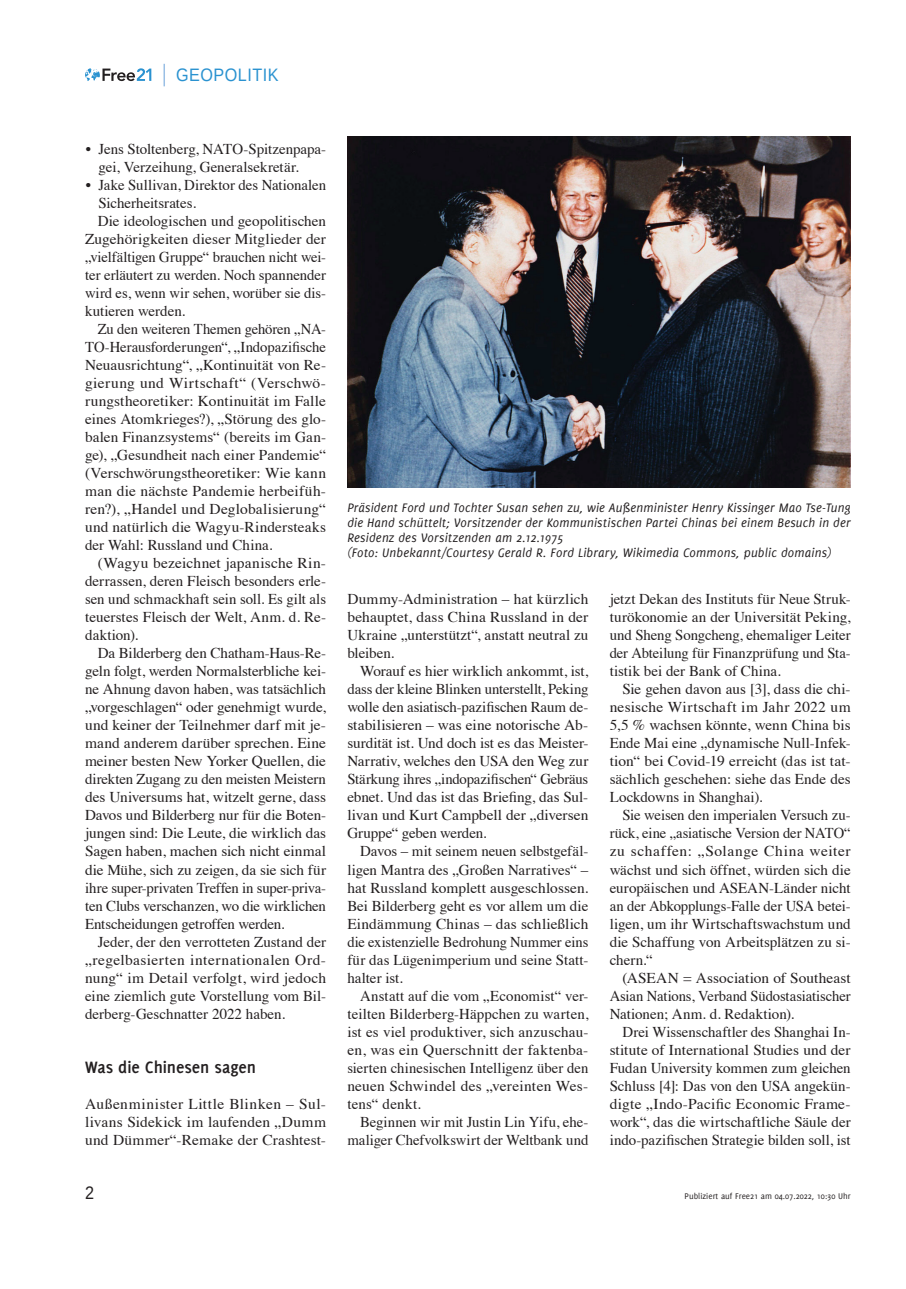
<style>
.page{position:relative;width:906px;height:1289px;background:#fff}
.page>*{position:absolute;margin:0;border:0;box-sizing:border-box;transform-origin:0 0}
.t1{font:700 18px "Delicious";letter-spacing:-.005em;color:#231f20}
.t2{font:18px "Liberation Sans";letter-spacing:.03em;color:#2a92d0;scale:.9 1}
.t3{font:18px "Liberation Sans";color:#231f20;scale:.9 1}
.t4{font:15px/18px "Times";color:#231f20;text-align:justify}
.t5{font:15px "Times";letter-spacing:.03em;color:#231f20}
.t6{font:15px "Times";letter-spacing:.025em;color:#231f20}
.t7{font:italic 13.5px/15px "Delicious";letter-spacing:.015em;color:#231f20}
.t8{font:9px "Delicious";color:#231f20}
</style>
<div class="page">
<svg style="left:85px;top:68px;width:66px;height:13px"></svg>
<hr style="left:163px;top:64px;width:2px;height:22px;background:#9abfe5">
<img style="left:347px;top:136px;width:503px;height:352px">
<p class="t2" style="left:176px;top:63px;width:115px">GEOPOLITIK</p>
<p class="t4" style="left:99px;top:139px;width:229px;text-indent:-13px">• Jens Stoltenberg, NATO-Spitzenpapa&shy;gei, Verzeihung, Generalsekretär.</p>
<p class="t4" style="left:86px;top:175px;width:242px">• Jake Sullivan, Direktor des Nationalen</p>
<p class="t4" style="left:99px;top:193px;width:99px">Sicherheitsrates.</p>
<p class="t4" style="left:98px;top:211px;width:230px">Die ideologischen und geopolitischen</p>
<p class="t4" style="left:85px;top:229px;width:242px">Zugehörigkeiten dieser Mitglieder der</p>
<p class="t4" style="left:85px;top:247px;width:242px">„vielfältigen Gruppe“ brauchen nicht wei-</p>
<p class="t4" style="left:85px;top:265px;width:242px">ter erläutert zu werden. Noch spannender</p>
<p class="t4" style="left:85px;top:283px;width:242px">wird es, wenn wir sehen, worüber sie dis-</p>
<p class="t4" style="left:85px;top:301px;width:102px">kutieren werden.</p>
<p class="t4" style="left:98px;top:319px;width:230px">Zu den weiteren Themen gehören „NA-</p>
<p class="t4" style="left:85px;top:337px;width:242px">TO-Herausforderungen“, „Indopazifische</p>
<p class="t4" style="left:85px;top:355px;width:242px">Neuausrichtung“, „Kontinuität von Re-</p>
<p class="t6" style="left:85px;top:369px;width:242px">gierung und Wirtschaft“ (Verschwö-</p>
<p class="t4" style="left:85px;top:391px;width:242px">rungstheoretiker: Kontinuität im Falle</p>
<p class="t4" style="left:85px;top:409px;width:242px">eines Atomkrieges?), „Störung des glo-</p>
<p class="t4" style="left:85px;top:427px;width:242px">balen Finanzsystems“ (bereits im Gan-</p>
<p class="t4" style="left:85px;top:445px;width:242px">ge), „Gesundheit nach einer Pandemie“</p>
<p class="t4" style="left:85px;top:463px;width:242px">(Verschwörungstheoretiker: Wie kann</p>
<p class="t4" style="left:85px;top:481px;width:242px">man die nächste Pandemie herbeifüh-</p>
<p class="t4" style="left:85px;top:499px;width:242px">ren?), „Handel und Deglobalisierung“</p>
<p class="t4" style="left:85px;top:517px;width:242px">und natürlich die Wagyu-Rindersteaks</p>
<p class="t4" style="left:85px;top:535px;width:189px">der Wahl: Russland und China.</p>
<p class="t4" style="left:98px;top:553px;width:230px">(Wagyu bezeichnet japanische Rin-</p>
<p class="t4" style="left:85px;top:571px;width:242px">derrassen, deren Fleisch besonders erle-</p>
<p class="t4" style="left:85px;top:589px;width:242px">sen und schmackhaft sein soll. Es gilt als</p>
<p class="t4" style="left:85px;top:607px;width:242px">teuerstes Fleisch der Welt, Anm. d. Re-</p>
<p class="t4" style="left:85px;top:625px;width:55px">daktion).</p>
<p class="t4" style="left:98px;top:643px;width:230px">Da Bilderberg den Chatham-Haus-Re-</p>
<p class="t4" style="left:85px;top:661px;width:242px">geln folgt, werden Normalsterbliche kei-</p>
<p class="t4" style="left:85px;top:679px;width:242px">ne Ahnung davon haben, was tatsächlich</p>
<p class="t4" style="left:85px;top:697px;width:242px">„vorgeschlagen“ oder genehmigt wurde,</p>
<p class="t4" style="left:85px;top:715px;width:242px">und keiner der Teilnehmer darf mit je-</p>
<p class="t4" style="left:85px;top:733px;width:242px">mand anderem darüber sprechen. Eine</p>
<p class="t4" style="left:85px;top:751px;width:242px">meiner besten New Yorker Quellen, die</p>
<p class="t4" style="left:85px;top:769px;width:242px">direkten Zugang zu den meisten Meistern</p>
<p class="t4" style="left:85px;top:787px;width:242px">des Universums hat, witzelt gerne, dass</p>
<p class="t4" style="left:85px;top:805px;width:242px">Davos und Bilderberg nur für die Boten-</p>
<p class="t4" style="left:85px;top:823px;width:242px">jungen sind: Die Leute, die wirklich das</p>
<p class="t4" style="left:85px;top:841px;width:242px">Sagen haben, machen sich nicht einmal</p>
<p class="t4" style="left:85px;top:859px;width:242px">die Mühe, sich zu zeigen, da sie sich für</p>
<p class="t4" style="left:85px;top:877px;width:242px">ihre super-privaten Treffen in super-priva-</p>
<p class="t4" style="left:85px;top:895px;width:242px">ten Clubs verschanzen, wo die wirklichen</p>
<p class="t4" style="left:85px;top:913px;width:201px">Entscheidungen getroffen werden.</p>
<p class="t4" style="left:98px;top:931px;width:230px">Jeder, der den verrotteten Zustand der</p>
<p class="t5" style="left:85px;top:945px;width:242px">„regelbasierten internationalen Ord-</p>
<p class="t4" style="left:85px;top:967px;width:242px">nung“ im Detail verfolgt, wird jedoch</p>
<p class="t4" style="left:85px;top:985px;width:242px">eine ziemlich gute Vorstellung vom Bil-</p>
<p class="t4" style="left:85px;top:1003px;width:201px">derberg-Geschnatter 2022 haben.</p>
<p class="t1" style="left:85px;top:1056px;width:172px">Was die Chinesen sagen</p>
<p class="t4" style="left:85px;top:1093px;width:242px">Außenminister Little Blinken – Sul&shy;livans Sidekick im laufenden „Dumm und Dümmer“-Remake der Crashtest-</p>
<p class="t7" style="left:347px;top:500px;width:505px">Präsident Ford und Tochter Susan sehen zu, wie Außenminister Henry Kissinger Mao Tse-Tung die Hand schüttelt; Vorsitzender der Kommunistischen Partei Chinas bei einem Besuch in der Residenz des Vorsitzenden am 2.12.1975<br>(Foto: Unbekannt/Courtesy Gerald R. Ford Library, Wikimedia Commons, public domains)</p>
<p class="t4" style="left:347px;top:589px;width:242px">Dummy-Administration – hat kürzlich behauptet, dass China Russland in der Ukraine „unterstützt“, anstatt neutral zu bleiben.</p>
<p class="t4" style="left:347px;top:661px;width:242px;text-indent:13px">Worauf es hier wirklich ankommt, ist, dass der kleine Blinken unterstellt, Peking wolle den asiatisch-pazifischen Raum de&shy;stabilisieren – was eine notorische Ab&shy;surdität ist. Und doch ist es das Meister-Narrativ, welches den USA den Weg zur Stärkung ihres „indopazifischen“ Gebräus ebnet. Und das ist das Briefing, das Sul&shy;livan und Kurt Campbell der „diversen Gruppe“ geben werden.</p>
<p class="t4" style="left:347px;top:841px;width:242px;text-indent:13px">Davos – mit seinem neuen selbstgefäl&shy;ligen Mantra des „Großen Narratives“ – hat Russland komplett ausgeschlossen.<br>Bei Bilderberg geht es vor allem um die Eindämmung Chinas – das schließlich die existenzielle Bedrohung Nummer eins für das Lügenimperium und seine Statt&shy;halter ist.</p>
<p class="t4" style="left:347px;top:985px;width:242px;text-indent:13px">Anstatt auf die vom „Economist“ ver&shy;teilten Bilderberg-Häppchen zu warten, ist es viel produktiver, sich anzuschau&shy;en, was ein Querschnitt der faktenba&shy;sierten chinesischen Intelligenz über den neuen Schwindel des „vereinten Wes&shy;tens“ denkt.</p>
<p class="t4" style="left:347px;top:1111px;width:242px;text-align:right">Beginnen wir mit Justin Lin Yifu, ehe&shy;maliger Chefvolkswirt der Weltbank und</p>
<p class="t4" style="left:609px;top:589px;width:242px">jetzt Dekan des Instituts für Neue Struk&shy;turökonomie an der Universität Peking, und Sheng Songcheng, ehemaliger Leiter der Abteilung für Finanzprüfung und Sta&shy;tistik bei der Bank of China.</p>
<p class="t4" style="left:609px;top:679px;width:242px;text-indent:13px">Sie gehen davon aus [3], dass die chi&shy;nesische Wirtschaft im Jahr 2022 um 5,5 % wachsen könnte, wenn China bis Ende Mai eine „dynamische Null-Infek&shy;tion“ bei Covid-19 erreicht (das ist tat&shy;sächlich geschehen: siehe das Ende des Lockdowns in Shanghai).</p>
<p class="t4" style="left:609px;top:805px;width:242px;text-indent:13px">Sie weisen den imperialen Versuch zu&shy;rück, eine „asiatische Version der NATO“ zu schaffen: „Solange China weiter wächst und sich öffnet, würden sich die europäischen und ASEAN-Länder nicht an der Abkopplungs-Falle der USA betei&shy;ligen, um ihr Wirtschaftswachstum und die Schaffung von Arbeitsplätzen zu si&shy;chern.“</p>
<p class="t4" style="left:609px;top:967px;width:242px;text-indent:13px">(ASEAN = Association of Southeast Asian Nations, Verband Südostasiatischer Nationen; Anm. d. Redaktion).</p>
<p class="t4" style="left:609px;top:1021px;width:242px;text-indent:13px">Drei Wissenschaftler des Shanghai In&shy;stitute of International Studies und der Fudan University kommen zum gleichen Schluss [4]: Das von den USA angekün&shy;digte „Indo-Pacific Economic Frame&shy;work“, das die wirtschaftliche Säule der indo-pazifischen Strategie bilden soll, ist</p>
<p class="t3" style="left:85px;top:1180px;width:12px">2</p>
<p class="t8" style="left:684px;top:1190px;width:168px">Publiziert auf Free21 am 04.07.2022, 10:30 Uhr</p>
</div>
